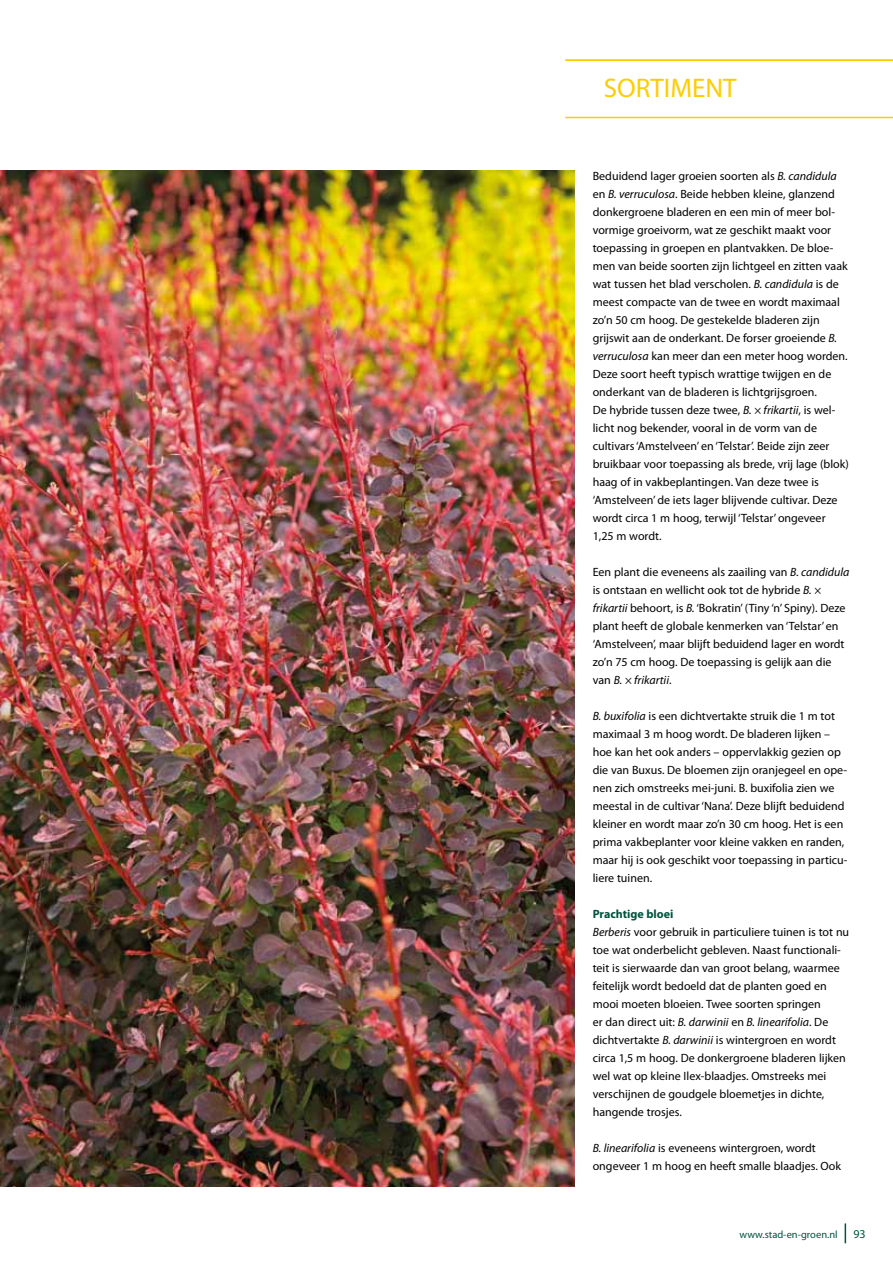
<style>
.page{position:relative;width:893px;height:1263px;background:#fff}
.page>*{position:absolute;margin:0;border:0;box-sizing:border-box;transform-origin:0 0}
.t1{font:27px "Myriad Pro";color:#fc0}
.t2{font:12px/18px "Myriad Pro";color:#000}
.t3{font:12px "Myriad Pro";color:#00533d}
.t4{font:10.5px "Myriad Pro";color:#00533d}
.s1{font-style:italic}
.s2{font-weight:700;color:#00533d}
</style>
<div class="page">
<svg style="left:845px;top:1223px;width:1px;height:20px"></svg>
<hr style="left:565px;top:117px;width:328px;height:1px;background:#fc0">
<hr style="left:565px;top:60px;width:328px;height:1px;background:#fc0">
<img style="left:0;top:170px;width:575px;height:1016px">
<h1 class="t1" style="left:604px;top:71px;width:134px">SORTIMENT</h1>
<p class="t2" style="left:593px;top:167px;width:258px">Beduidend lager groeien soorten als <span class="s1">B. candidula </span>en <span class="s1">B. verruculosa</span>. Beide hebben kleine, glanzend donkergroene bladeren en een min of meer bol&shy;vormige groeivorm, wat ze geschikt maakt voor toepassing in groepen en plantvakken. De bloe&shy;men van beide soorten zijn lichtgeel en zitten vaak wat tussen het blad verscholen. <span class="s1">B. candidula</span> is de meest compacte van de twee en wordt maximaal zo’n 50 cm hoog. De gestekelde bladeren zijn grijswit aan de onderkant. De forser groeiende <span class="s1">B. verruculosa</span> kan meer dan een meter hoog worden.<br>Deze soort heeft typisch wrattige twijgen en de onderkant van de bladeren is lichtgrijsgroen.<br>De hybride tussen deze twee, <span class="s1">B. × frikartii</span>, is wel&shy;licht nog bekender, vooral in de vorm van de cultivars ‘Amstelveen’ en ‘Telstar’. Beide zijn zeer bruikbaar voor toepassing als brede, vrij lage (blok) haag of in vakbeplantingen. Van deze twee is ‘Amstelveen’ de iets lager blijvende cultivar. Deze wordt circa 1 m hoog, terwijl ‘Telstar’ ongeveer 1,25 m wordt.</p>
<p class="t2" style="left:593px;top:563px;width:258px">Een plant die eveneens als zaailing van <span class="s1">B. candidula </span>is ontstaan en wellicht ook tot de hybride <span class="s1">B. × frikartii</span> behoort, is <span class="s1">B.</span> ‘Bokratin’ (Tiny ‘n’ Spiny). Deze plant heeft de globale kenmerken van ‘Telstar’ en ‘Amstelveen’, maar blijft beduidend lager en wordt zo’n 75 cm hoog. De toepassing is gelijk aan die van <span class="s1">B. × frikartii</span>.</p>
<p class="t2" style="left:593px;top:707px;width:256px"><span class="s1">B. buxifolia</span> is een dichtvertakte struik die 1 m tot maximaal 3 m hoog wordt. De bladeren lijken – hoe kan het ook anders – oppervlakkig gezien op die van Buxus. De bloemen zijn oranjegeel en ope&shy;nen zich omstreeks mei-juni. B. buxifolia zien we meestal in de cultivar ‘Nana’. Deze blijft beduidend kleiner en wordt maar zo’n 30 cm hoog. Het is een prima vakbeplanter voor kleine vakken en randen, maar hij is ook geschikt voor toepassing in particu&shy;liere tuinen.</p>
<p class="t2" style="left:593px;top:905px;width:258px"><span class="s2">Prachtige bloei<br></span><span class="s1">Berberis</span> voor gebruik in particuliere tuinen is tot nu toe wat onderbelicht gebleven. Naast functionali&shy;teit is sierwaarde dan van groot belang, waarmee feitelijk wordt bedoeld dat de planten goed en mooi moeten bloeien. Twee soorten springen<br>er dan direct uit: <span class="s1">B. darwinii</span> en <span class="s1">B. linearifolia</span>. De dichtvertakte <span class="s1">B. darwinii</span> is wintergroen en wordt circa 1,5 m hoog. De donkergroene bladeren lijken wel wat op kleine Ilex-blaadjes. Omstreeks mei verschijnen de goudgele bloemetjes in dichte, hangende trosjes.</p>
<p class="t2" style="left:593px;top:1139px;width:250px"><span class="s1">B. linearifolia</span> is eveneens wintergroen, wordt ongeveer 1 m hoog en heeft smalle blaadjes. Ook</p>
<p class="t4" style="left:739px;top:1228px;width:100px">www.stad-en-groen.nl</p>
<p class="t3" style="left:853px;top:1226px;width:14px">93</p>
</div>
